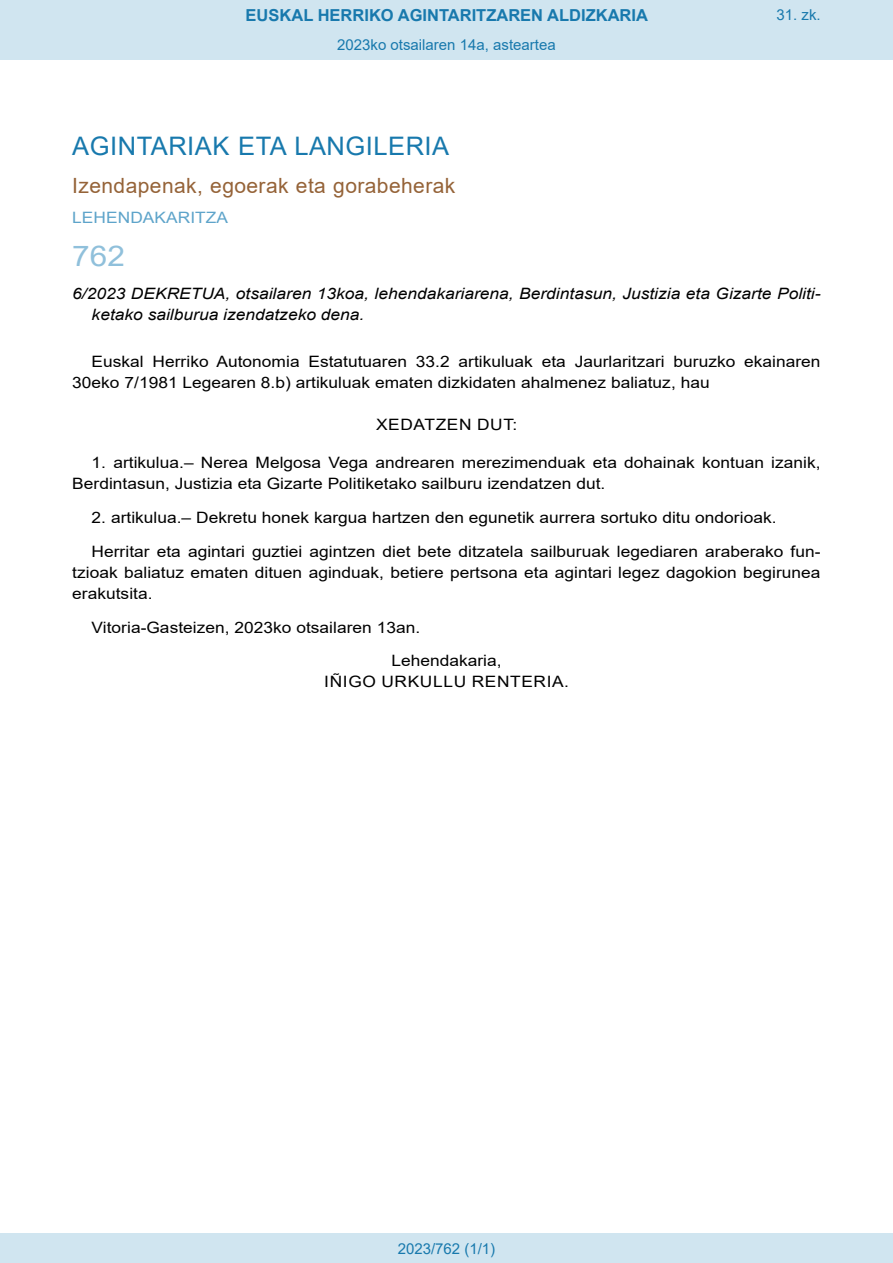
<style>
.page{position:relative;width:893px;height:1263px;background:#fff}
.page>*{position:absolute;margin:0;border:0;box-sizing:border-box;transform-origin:0 0}
.BOPVOrden{font:28.5px "Arial";color:#90c0db;scale:1.11 1}
.BOPVSeccion{font:25.5px "Arial";letter-spacing:.02em;color:#1879ad}
.BOPVSubseccion{font:21px "Arial";letter-spacing:.02em;color:#956338}
.t1{font:700 16.5px "Arial";color:#1879ad}
.BOPVDetalle{font:15.6px/21px "Arial";color:#000;scale:1.11 1}
.BOPVTitulo{font:italic 15.6px/21px "Arial";color:#000;scale:1.11 1}
.BOPVFirmaLugFec{font:15.6px "Arial";color:#000;scale:1.11 1}
.BOPVNombreLehen1{font:15.6px "Arial";letter-spacing:.035em;color:#000;scale:1.11 1}
.BOPVOrganismo{font:15.6px "Arial";letter-spacing:.005em;color:#5ea4ca;scale:1.11 1}
.BOPVPuestoLehen1{font:15.6px "Arial";color:#000;scale:1.11 1}
.BOPVClave{font:15.6px "Arial";letter-spacing:.035em;color:#000;scale:1.11 1}
.Paginacion_Centro{font:15px "Arial";color:#1879ad}
</style>
<div class="page">
<div style="left:0;top:0;width:893px;height:60px;background:#d0e5f0"></div>
<div style="left:0;top:1233px;width:893px;height:30px;background:#d0e5f0"></div>
<p class="t1" style="left:246px;top:3px;width:404px">EUSKAL HERRIKO AGINTARITZAREN ALDIZKARIA</p>
<p class="Paginacion_Centro" style="left:337px;top:35px;width:220px">2023ko otsailaren 14a, asteartea</p>
<p class="Paginacion_Centro" style="left:776px;top:5px;width:46px">31. zk.</p>
<p class="BOPVSeccion" style="left:72px;top:128px;width:378px">AGINTARIAK ETA LANGILERIA</p>
<p class="BOPVSubseccion" style="left:72px;top:171px;width:385px">Izendapenak, egoerak eta gorabeherak</p>
<p class="BOPVOrganismo" style="left:72px;top:207px;width:142px">LEHENDAKARITZA</p>
<p class="BOPVOrden" style="left:72px;top:236px;width:49px">762</p>
<p class="BOPVTitulo" style="left:92px;top:284px;width:658px;text-indent:-19px">6/2023 DEKRETUA, otsailaren 13koa, lehendakariarena, Berdintasun, Justizia eta Gizarte Politi&shy;ketako sailburua izendatzeko dena.</p>
<p class="BOPVDetalle" style="left:72px;top:351px;width:676px;text-indent:19px">Euskal Herriko Autonomia Estatutuaren 33.2 artikuluak eta Jaurlaritzari buruzko ekainaren<br>30eko 7/1981 Legearen 8.b) artikuluak ematen dizkidaten ahalmenez baliatuz, hau</p>
<p class="BOPVClave" style="left:376px;top:414px;width:129px">XEDATZEN DUT:</p>
<p class="BOPVDetalle" style="left:72px;top:452px;width:676px;text-indent:19px">1. artikulua.– Nerea Melgosa Vega andrearen merezimenduak eta dohainak kontuan izanik,<br>Berdintasun, Justizia eta Gizarte Politiketako sailburu izendatzen dut.</p>
<p class="BOPVDetalle" style="left:92px;top:507px;width:618px">2. artikulua.– Dekretu honek kargua hartzen den egunetik aurrera sortuko ditu ondorioak.</p>
<p class="BOPVDetalle" style="left:72px;top:541px;width:676px;text-align:justify;text-indent:19px">Herritar eta agintari guztiei agintzen diet bete ditzatela sailburuak legediaren araberako fun&shy;tzioak baliatuz ematen dituen aginduak, betiere pertsona eta agintari legez dagokion begirunea erakutsita.</p>
<p class="BOPVFirmaLugFec" style="left:92px;top:616px;width:297px">Vitoria-Gasteizen, 2023ko otsailaren 13an.</p>
<p class="BOPVPuestoLehen1" style="left:391px;top:650px;width:101px">Lehendakaria,</p>
<p class="BOPVNombreLehen1" style="left:324px;top:671px;width:222px">IÑIGO URKULLU RENTERIA.</p>
<p class="Paginacion_Centro" style="left:398px;top:1238px;width:99px">2023/762 (1/1)</p>
</div>
